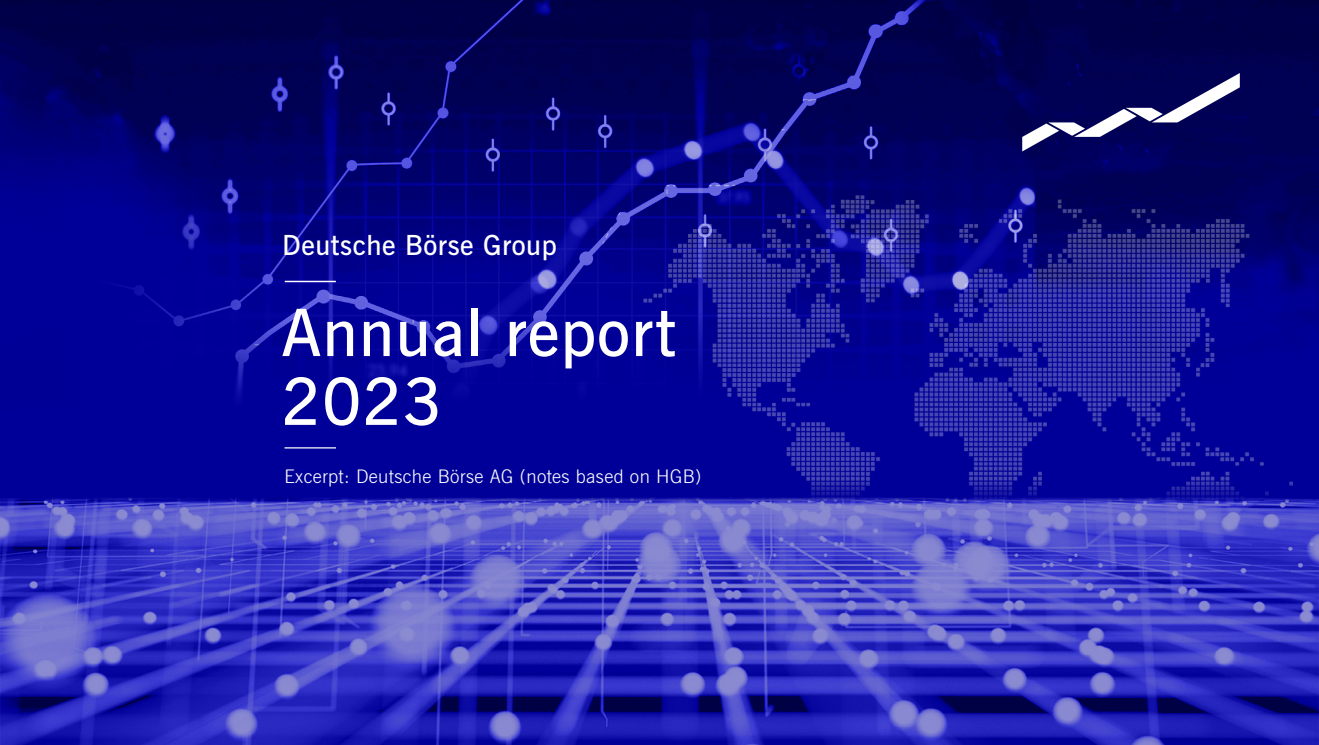
<style>
.page{position:relative;width:1319px;height:745px;background:#fff}
.page>*{position:absolute;margin:0;border:0;box-sizing:border-box;transform-origin:0 0}
.t1{font:65.12px/68.8px "News Gothic Dm BT";letter-spacing:.02em;color:#fff}
.t2{font:27.62px "News Gothic Dm BT";letter-spacing:.02em;color:#fff}
.t3{font:300 18.75px "News Gothic BT";letter-spacing:.02em;color:#fff}
</style>
<div class="page">
<img style="left:0;top:493px;width:1318px;height:251px">
<img style="left:0;top:0;width:1318px;height:493px">
<img style="left:637px;top:176px;width:681px;height:325px">
<svg style="left:1022px;top:73px;width:217px;height:78px;background:#282870"></svg>
<svg style="left:0;top:59px;width:277px;height:429px;background:#010189"></svg>
<hr style="left:285px;top:280px;width:51px;height:2px;background:#fff">
<hr style="left:284px;top:447px;width:52px;height:1px;background:#fff">
<h2 class="t2" style="left:282px;top:226px;width:276px">Deutsche Börse Group</h2>
<h1 class="t1" style="left:281px;top:299px;width:395px">Annual report<br>2023</h1>
<p class="t3" style="left:284px;top:465px;width:418px">Excerpt: Deutsche Börse AG (notes based on HGB)</p>
</div>
